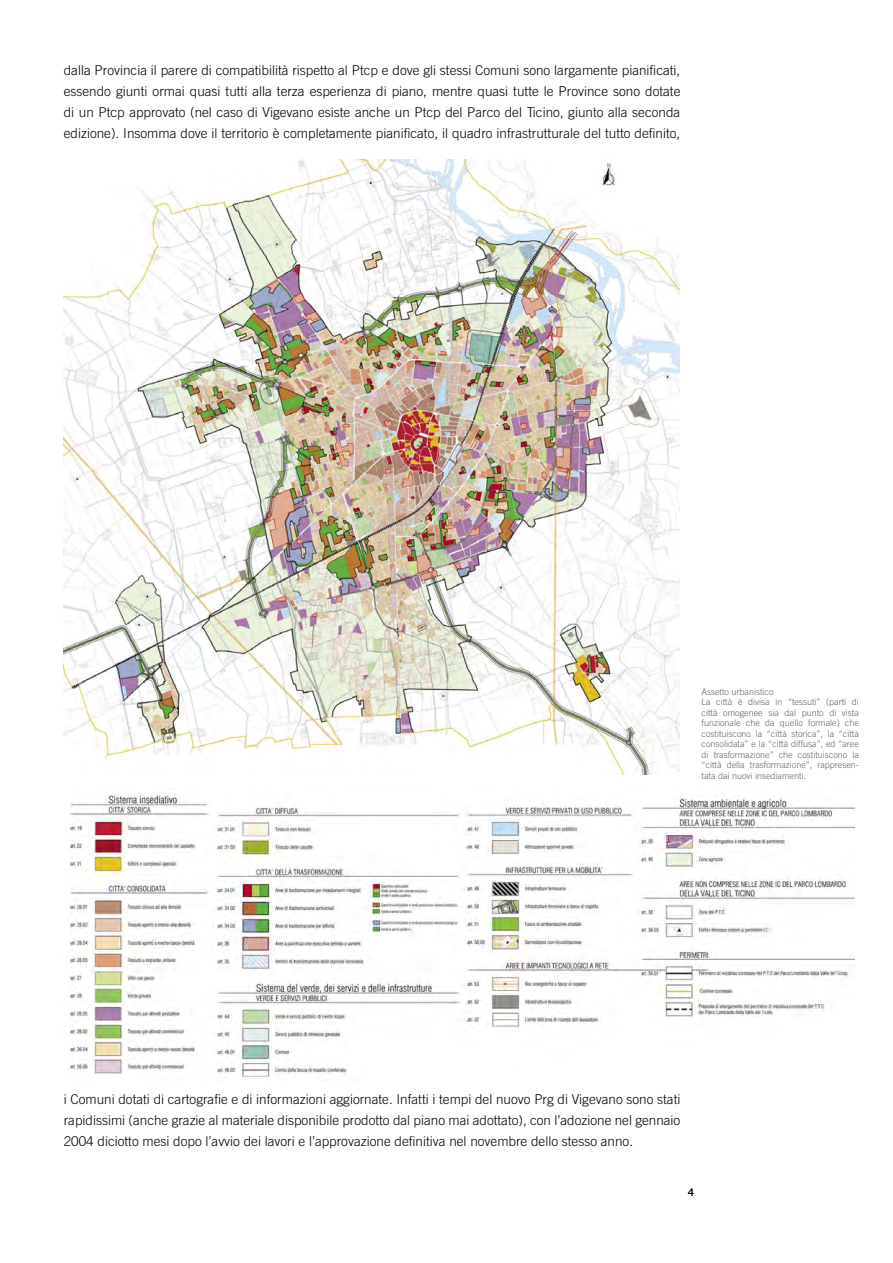
<style>
.page{position:relative;width:893px;height:1263px;background:#fff}
.page>*{position:absolute;margin:0;border:0;box-sizing:border-box;transform-origin:0 0}
.t1{font:300 13.5px/21px "Trade Gothic";color:#000;text-align:justify}
.t2{font:700 10.5px "Trade Gothic";color:#000}
.t3{font:300 9px/10.5px "Trade Gothic";color:#636363}
</style>
<div class="page">
<img style="left:64px;top:159px;width:615px;height:616px">
<img style="left:68px;top:794px;width:787px;height:285px">
<p class="t1" style="left:64px;top:60px;width:618px">dalla Provincia il parere di compatibilità rispetto al Ptcp e dove gli stessi Comuni sono largamente pianificati, essendo giunti ormai quasi tutti alla terza esperienza di piano, mentre quasi tutte le Province sono dotate di un Ptcp approvato (nel caso di Vigevano esiste anche un Ptcp del Parco del Ticino, giunto alla seconda edizione). Insomma dove il territorio è completamente pianificato, il quadro infrastrutturale del tutto definito,</p>
<p class="t3" style="left:702px;top:686px;width:159px">Assetto urbanistico<br>La città è divisa in “tessuti” (parti di città omogenee sia dal punto di vista funzionale che da quello formale) che costituiscono la “città storica”, la “città consolidata” e la “città diffusa”, ed “aree di trasformazione” che costituiscono la “città della trasformazione”, rappresen&shy;tata dai nuovi insediamenti.</p>
<p class="t1" style="left:64px;top:1089px;width:618px">i Comuni dotati di cartografie e di informazioni aggiornate. Infatti i tempi del nuovo Prg di Vigevano sono stati rapidissimi (anche grazie al materiale disponibile prodotto dal piano mai adottato), con l’adozione nel gennaio 2004 diciotto mesi dopo l’avvio dei lavori e l’approvazione definitiva nel novembre dello stesso anno.</p>
<p class="t2" style="left:688px;top:1186px;width:7px">4</p>
</div>
